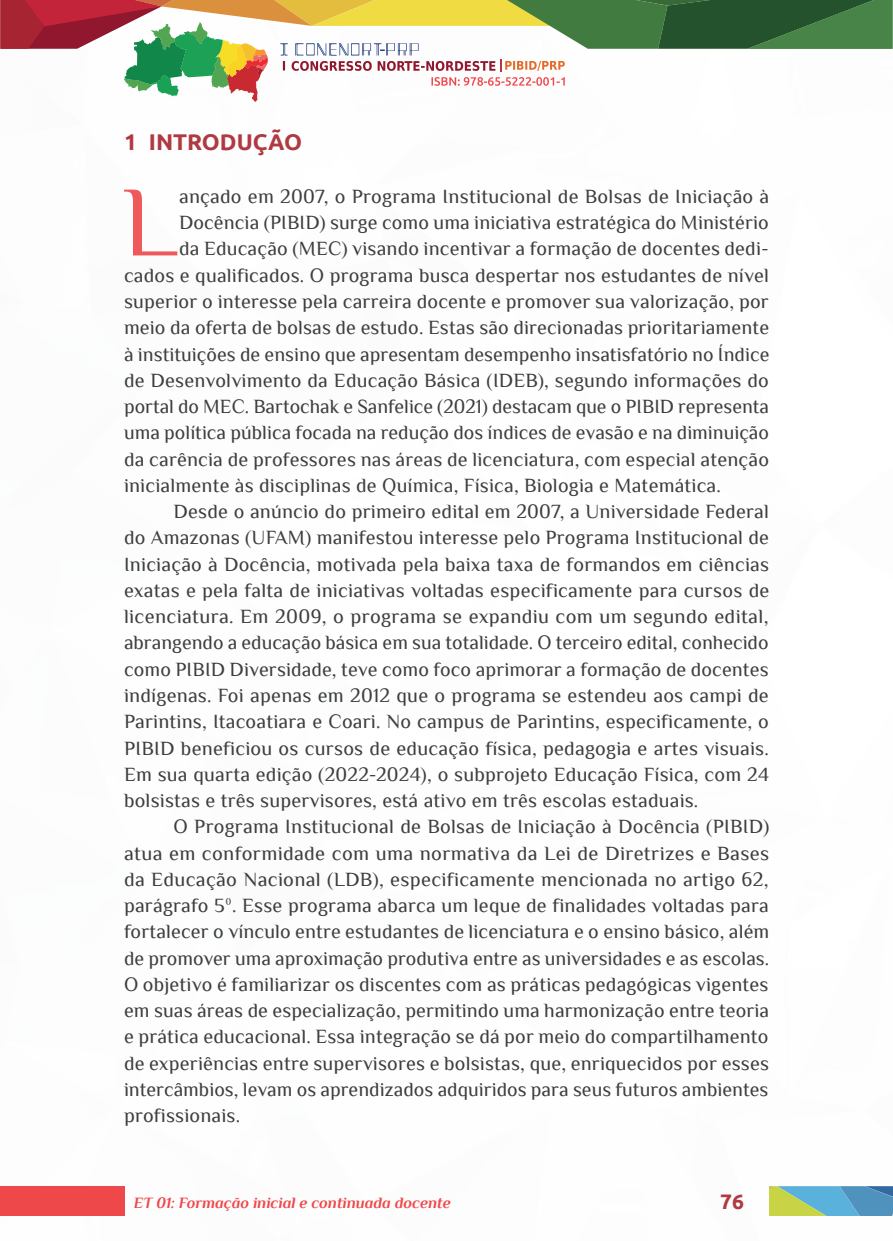
<style>
.page{position:relative;width:893px;height:1241px;background:#fff}
.page>*{position:absolute;margin:0;border:0;box-sizing:border-box;transform-origin:0 0}
._7_CAPITULAR{font:99.75px "Philosopher";color:#f0595c}
._5_INTRODUCAO{font:700 22.75px "Ubuntu";color:#af3a41}
.t1{font:700 21px "Ubuntu";color:#af3a41}
._6_CORPO{font:20.12px/26.2px "Philosopher";letter-spacing:.01em;color:#3e3e3f;text-align:justify}
._7_CAPITULAR-2{font:20.12px "Philosopher";letter-spacing:.01em;color:#3e3e3f}
.t2{font:italic 700 15.75px "Philosopher";color:#ef484b}
</style>
<div class="page">
<div style="left:0;top:1185px;width:124px;height:30px;background:#ef484b"></div>
<svg style="left:0;top:0;width:892px;height:102px"></svg>
<svg style="left:769px;top:1186px;width:124px;height:29px;background:#72aea9"></svg>
<p class="_5_INTRODUCAO" style="left:124px;top:128px;width:179px">1 INTRODUÇÃO</p>
<p class="_7_CAPITULAR" style="left:122px;top:170px;width:57px">L</p>
<p class="_7_CAPITULAR-2" style="left:179px;top:186px;width:592px">ançado em 2007, o Programa Institucional de Bolsas de Iniciação à</p>
<p class="_7_CAPITULAR-2" style="left:179px;top:212px;width:591px">Docência (PIBID) surge como uma iniciativa estratégica do Ministério</p>
<p class="_7_CAPITULAR-2" style="left:179px;top:238px;width:591px">da Educação (MEC) visando incentivar a formação de docentes dedi-</p>
<p class="_7_CAPITULAR-2" style="left:124px;top:264px;width:646px">cados e qualificados. O programa busca despertar nos estudantes de nível</p>
<p class="_7_CAPITULAR-2" style="left:124px;top:291px;width:646px">superior o interesse pela carreira docente e promover sua valorização, por</p>
<p class="_7_CAPITULAR-2" style="left:124px;top:317px;width:647px">meio da oferta de bolsas de estudo. Estas são direcionadas prioritariamente</p>
<p class="_7_CAPITULAR-2" style="left:124px;top:343px;width:647px">à instituições de ensino que apresentam desempenho insatisfatório no Índice</p>
<p class="_7_CAPITULAR-2" style="left:124px;top:369px;width:646px">de Desenvolvimento da Educação Básica (IDEB), segundo informações do</p>
<p class="_7_CAPITULAR-2" style="left:124px;top:396px;width:646px">portal do MEC. Bartochak e Sanfelice (2021) destacam que o PIBID representa</p>
<p class="_7_CAPITULAR-2" style="left:124px;top:422px;width:647px">uma política pública focada na redução dos índices de evasão e na diminuição</p>
<p class="_7_CAPITULAR-2" style="left:124px;top:448px;width:646px">da carência de professores nas áreas de licenciatura, com especial atenção</p>
<p class="_7_CAPITULAR-2" style="left:124px;top:474px;width:598px">inicialmente às disciplinas de Química, Física, Biologia e Matemática.</p>
<p class="_6_CORPO" style="left:124px;top:498px;width:647px;text-indent:50px">Desde o anúncio do primeiro edital em 2007, a Universidade Federal do Amazonas (UFAM) manifestou interesse pelo Programa Institucional de Iniciação à Docência, motivada pela baixa taxa de formandos em ciências exatas e pela falta de iniciativas voltadas especificamente para cursos de licenciatura. Em 2009, o programa se expandiu com um segundo edital, abrangendo a educação básica em sua totalidade. O terceiro edital, conhecido como PIBID Diversidade, teve como foco aprimorar a formação de docentes indígenas. Foi apenas em 2012 que o programa se estendeu aos campi de Parintins, Itacoatiara e Coari. No campus de Parintins, especificamente, o PIBID beneficiou os cursos de educação física, pedagogia e artes visuais.<br>Em sua quarta edição (2022-2024), o subprojeto Educação Física, com 24 bolsistas e três supervisores, está ativo em três escolas estaduais.</p>
<p class="_6_CORPO" style="left:124px;top:813px;width:647px;text-indent:50px">O Programa Institucional de Bolsas de Iniciação à Docência (PIBID) atua em conformidade com uma normativa da Lei de Diretrizes e Bases da Educação Nacional (LDB), especificamente mencionada no artigo 62, parágrafo 5º. Esse programa abarca um leque de finalidades voltadas para fortalecer o vínculo entre estudantes de licenciatura e o ensino básico, além de promover uma aproximação produtiva entre as universidades e as escolas.<br>O objetivo é familiarizar os discentes com as práticas pedagógicas vigentes em suas áreas de especialização, permitindo uma harmonização entre teoria e prática educacional. Essa integração se dá por meio do compartilhamento de experiências entre supervisores e bolsistas, que, enriquecidos por esses intercâmbios, levam os aprendizados adquiridos para seus futuros ambientes profissionais.</p>
<p class="t2" style="left:134px;top:1193px;width:318px">ET 01: Formação inicial e continuada docente</p>
<p class="t1" style="left:720px;top:1188px;width:25px">76</p>
</div>
